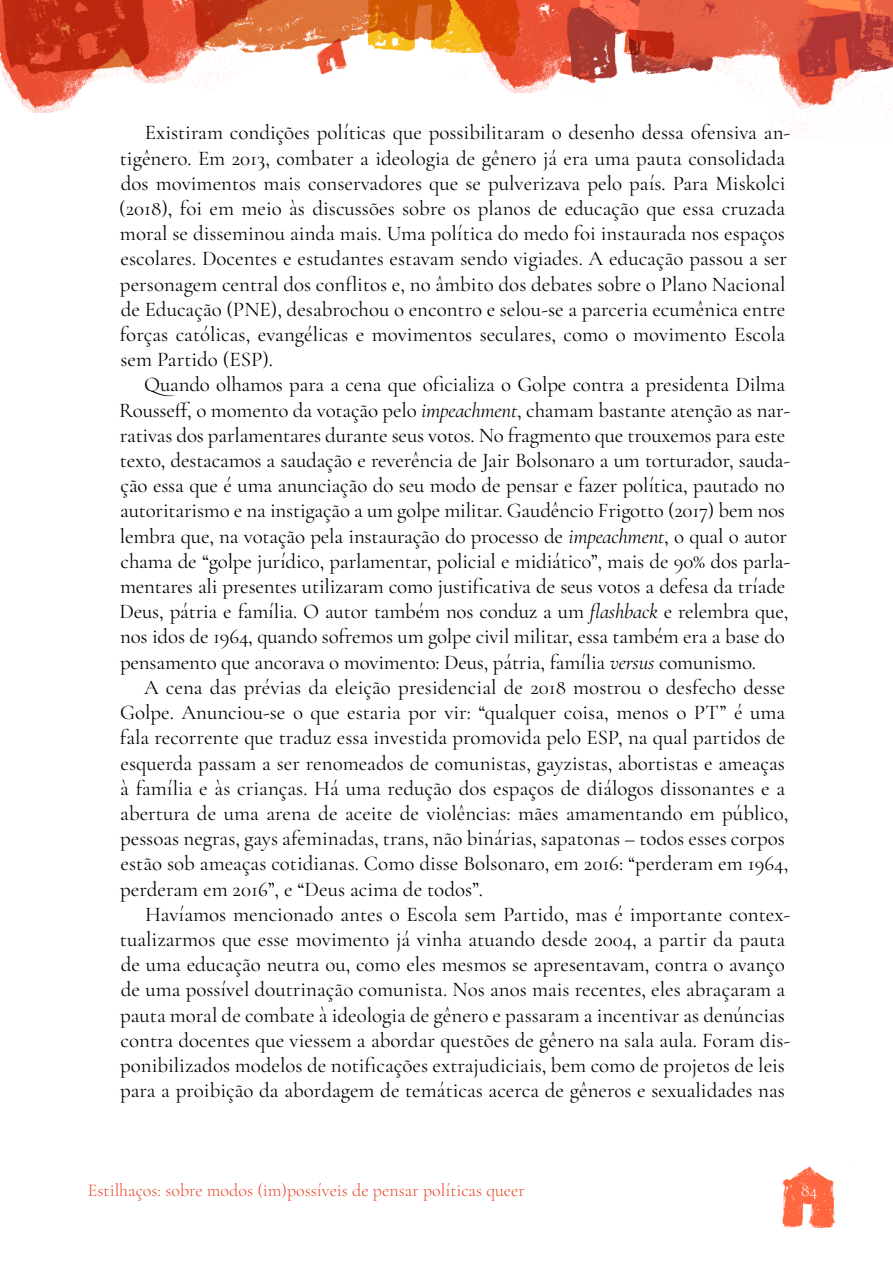
<style>
.page{position:relative;width:893px;height:1263px;background:#fff}
.page>*{position:absolute;margin:0;border:0;box-sizing:border-box;transform-origin:0 0}
.t1{font:21px/25.2px "Cormorant Garamond";color:#000}
.t2{font:300 18px "Cormorant Garamond";color:#e84424}
.t3{font:300 18px "Cormorant Garamond";color:#fff}
.s1{font-style:italic}
</style>
<div class="page">
<img style="left:0;top:0;width:893px;height:1229px">
<p class="t1" style="left:119px;top:120px;width:672px;text-indent:26px">Existiram condições políticas que possibilitaram o desenho dessa ofensiva an&shy;tigênero. Em 2013, combater a ideologia de gênero já era uma pauta consolidada dos movimentos mais conservadores que se pulverizava pelo país. Para Miskolci (2018), foi em meio às discussões sobre os planos de educação que essa cruzada moral se disseminou ainda mais. Uma política do medo foi instaurada nos espaços escolares. Docentes e estudantes estavam sendo vigiades. A educação passou a ser personagem central dos conflitos e, no âmbito dos debates sobre o Plano Nacional de Educação (PNE), desabrochou o encontro e selou-se a parceria ecumênica entre forças católicas, evangélicas e movimentos seculares, como o movimento Escola sem Partido (ESP).</p>
<p class="t1" style="left:119px;top:372px;width:672px;text-indent:25px">Quando olhamos para a cena que oficializa o Golpe contra a presidenta Dilma Rousseff, o momento da votação pelo <span class="s1">impeachment</span>, chamam bastante atenção as nar&shy;rativas dos parlamentares durante seus votos. No fragmento que trouxemos para este texto, destacamos a saudação e reverência de Jair Bolsonaro a um torturador, sauda&shy;ção essa que é uma anunciação do seu modo de pensar e fazer política, pautado no autoritarismo e na instigação a um golpe militar. Gaudêncio Frigotto (2017) bem nos lembra que, na votação pela instauração do processo de <span class="s1">impeachment</span>, o qual o autor chama de “golpe jurídico, parlamentar, policial e midiático”, mais de 90% dos parla&shy;mentares ali presentes utilizaram como justificativa de seus votos a defesa da tríade Deus, pátria e família. O autor também nos conduz a um <span class="s1">flashback</span> e relembra que, nos idos de 1964, quando sofremos um golpe civil militar, essa também era a base do pensamento que ancorava o movimento: Deus, pátria, família <span class="s1">versus</span> comunismo.</p>
<p class="t1" style="left:120px;top:674px;width:670px;text-indent:24px">A cena das prévias da eleição presidencial de 2018 mostrou o desfecho desse Golpe. Anunciou-se o que estaria por vir: “qualquer coisa, menos o PT” é uma fala recorrente que traduz essa investida promovida pelo ESP, na qual partidos de esquerda passam a ser renomeados de comunistas, gayzistas, abortistas e ameaças à família e às crianças. Há uma redução dos espaços de diálogos dissonantes e a abertura de uma arena de aceite de violências: mães amamentando em público, pessoas negras, gays afeminadas, trans, não binárias, sapatonas – todos esses corpos estão sob ameaças cotidianas. Como disse Bolsonaro, em 2016: “perderam em 1964, perderam em 2016”, e “Deus acima de todos”.</p>
<p class="t1" style="left:120px;top:901px;width:672px;text-indent:25px">Havíamos mencionado antes o Escola sem Partido, mas é importante contex&shy;tualizarmos que esse movimento já vinha atuando desde 2004, a partir da pauta de uma educação neutra ou, como eles mesmos se apresentavam, contra o avanço de uma possível doutrinação comunista. Nos anos mais recentes, eles abraçaram a pauta moral de combate à ideologia de gênero e passaram a incentivar as denúncias contra docentes que viessem a abordar questões de gênero na sala aula. Foram dis&shy;ponibilizados modelos de notificações extrajudiciais, bem como de projetos de leis para a proibição da abordagem de temáticas acerca de gêneros e sexualidades nas</p>
<p class="t2" style="left:88px;top:1179px;width:438px">Estilhaços: sobre modos (im)possíveis de pensar políticas queer</p>
<p class="t3" style="left:801px;top:1179px;width:18px">84</p>
</div>
